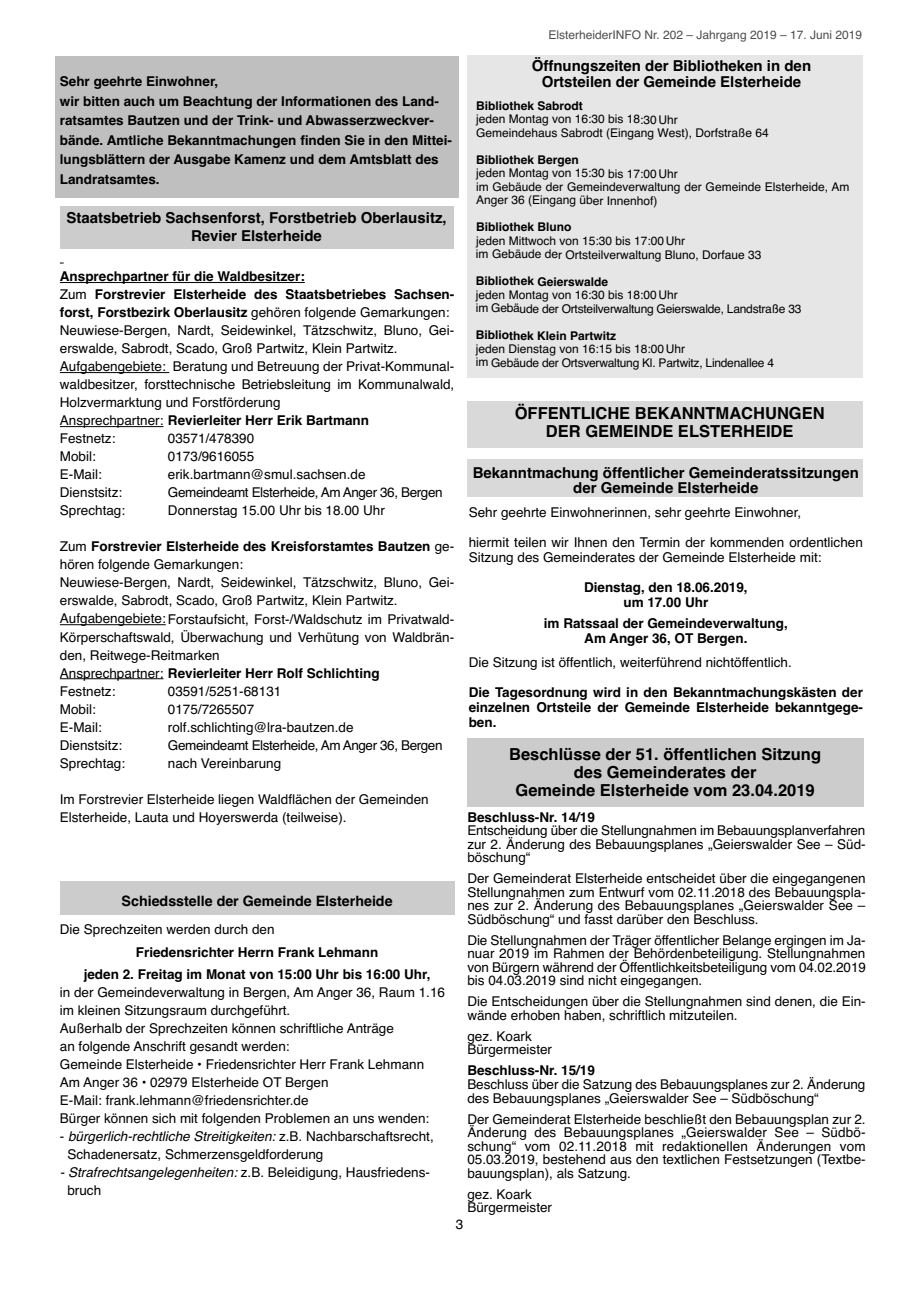
<style>
.page{position:relative;width:919px;height:1289px;background:#fff}
.page>*{position:absolute;margin:0;border:0;box-sizing:border-box;transform-origin:0 0}
.t1{font:700 16.5px/18px "Helvetica";color:#000;text-align:center}
.t2{font:700 15px/15px "Helvetica";color:#000;text-align:center}
.t3{font:700 14.25px "Helvetica";color:#000}
.t4{font:13.5px/18px "Helvetica";color:#000}
.t5{font:700 13.5px/19.5px "Helvetica";color:#000;text-align:center}
.t6{font:13.5px "Helvetica";letter-spacing:-.03em;color:#000}
.t7{font:12px/13.5px "Helvetica";color:#000}
.t8{font:12px/13.5px "Helvetica";letter-spacing:-.02em;color:#000}
.t9{font:700 12px "Helvetica";color:#000}
.t10{font:12px "Helvetica";color:#4d4d4d}
.s1{font-weight:700}
.s2{font-style:italic}
</style>
<div class="page">
<div style="left:55px;top:56px;width:403px;height:141px;background:#bfbfbf"></div>
<div style="left:467px;top:459px;width:395px;height:38px;background:#d9d9d9"></div>
<div style="left:60px;top:881px;width:394px;height:33px;background:#ccc"></div>
<hr style="left:60px;top:282px;width:245px;height:1px;background:#000">
<hr style="left:60px;top:372px;width:109px;height:1px;background:#000">
<hr style="left:60px;top:426px;width:103px;height:1px;background:#000">
<hr style="left:60px;top:624px;width:106px;height:1px;background:#000">
<hr style="left:60px;top:678px;width:103px;height:1px;background:#000">
<div style="left:60px;top:206px;width:393px;height:42px;background:#ccc"></div>
<div style="left:467px;top:55px;width:395px;height:322px;background:#e6e6e6"></div>
<div style="left:467px;top:401px;width:396px;height:47px;background:#d9d9d9"></div>
<div style="left:467px;top:738px;width:396px;height:69px;background:#ccc"></div>
<p class="t5" style="left:60px;top:73px;width:393px;text-align:left">Sehr geehrte Einwohner,<br>wir bitten auch um Beachtung der Informationen des Land&shy;ratsamtes Bautzen und der Trink- und Abwasserzweckver&shy;bände. Amtliche Bekanntmachungen finden Sie in den Mittei&shy;lungsblättern der Ausgabe Kamenz und dem Amtsblatt des Landratsamtes.</p>
<p class="t2" style="left:66px;top:210px;width:382px;line-height:18px">Staatsbetrieb Sachsenforst, Forstbetrieb Oberlausitz,<br>Revier Elsterheide</p>
<p class="t4" style="left:60px;top:269px;width:396px"><span class="s1">Ansprechpartner für die Waldbesitzer:<br></span>Zum <span class="s1">Forstrevier Elsterheide des Staatsbetriebes Sachsen&shy;forst, Forstbezirk Oberlausitz</span> gehören folgende Gemarkungen:<br>Neuwiese-Bergen, Nardt, Seidewinkel, Tätzschwitz, Bluno, Gei&shy;erswalde, Sabrodt, Scado, Groß Partwitz, Klein Partwitz.<br>Aufgabengebiete: Beratung und Betreuung der Privat-Kommunal&shy;waldbesitzer, forsttechnische Betriebsleitung im Kommunalwald, Holzvermarktung und Forstförderung<br>Ansprechpartner: <span class="s1">Revierleiter Herr Erik Bartmann<br></span>Festnetz:</p>
<p class="t4" style="left:168px;top:431px;width:88px">03571/478390</p>
<p class="t4" style="left:60px;top:449px;width:38px">Mobil:</p>
<p class="t4" style="left:168px;top:449px;width:88px">0173/9616055</p>
<p class="t4" style="left:60px;top:467px;width:43px">E-Mail:</p>
<p class="t4" style="left:168px;top:467px;width:199px">erik.bartmann@smul.sachsen.de</p>
<p class="t4" style="left:60px;top:485px;width:64px">Dienstsitz:</p>
<p class="t6" style="left:168px;top:488px;width:276px">Gemeindeamt Elsterheide, Am Anger 36, Bergen</p>
<p class="t4" style="left:60px;top:503px;width:67px">Sprechtag:</p>
<p class="t4" style="left:168px;top:503px;width:218px">Donnerstag 15.00 Uhr bis 18.00 Uhr</p>
<p class="t4" style="left:60px;top:539px;width:396px">Zum <span class="s1">Forstrevier Elsterheide des Kreisforstamtes Bautzen</span> ge&shy;hören folgende Gemarkungen:<br>Neuwiese-Bergen, Nardt, Seidewinkel, Tätzschwitz, Bluno, Gei&shy;erswalde, Sabrodt, Scado, Groß Partwitz, Klein Partwitz.<br>Aufgabengebiete: Forstaufsicht, Forst-/Waldschutz im Privatwald-Körperschaftswald, Überwachung und Verhütung von Waldbrän&shy;den, Reitwege-Reitmarken<br>Ansprechpartner: <span class="s1">Revierleiter Herr Rolf Schlichting<br></span>Festnetz:</p>
<p class="t4" style="left:168px;top:683px;width:115px">03591/5251-68131</p>
<p class="t4" style="left:60px;top:701px;width:38px">Mobil:</p>
<p class="t4" style="left:168px;top:701px;width:88px">0175/7265507</p>
<p class="t4" style="left:60px;top:719px;width:43px">E-Mail:</p>
<p class="t4" style="left:168px;top:719px;width:187px">rolf.schlichting@lra-bautzen.de</p>
<p class="t4" style="left:60px;top:737px;width:64px">Dienstsitz:</p>
<p class="t6" style="left:168px;top:740px;width:276px">Gemeindeamt Elsterheide, Am Anger 36, Bergen</p>
<p class="t4" style="left:60px;top:755px;width:67px">Sprechtag:</p>
<p class="t4" style="left:168px;top:755px;width:115px">nach Vereinbarung</p>
<p class="t4" style="left:60px;top:791px;width:370px">Im Forstrevier Elsterheide liegen Waldflächen der Gemeinden<br>Elsterheide, Lauta und Hoyerswerda (teilweise).</p>
<p class="t3" style="left:122px;top:895px;width:272px">Schiedsstelle der Gemeinde Elsterheide</p>
<p class="t4" style="left:60px;top:921px;width:216px">Die Sprechzeiten werden durch den</p>
<p class="t5" style="left:84px;top:942px;width:348px;line-height:22.5px">Friedensrichter Herrn Frank Lehmann<br>jeden 2. Freitag im Monat von 15:00 Uhr bis 16:00 Uhr,</p>
<p class="t4" style="left:60px;top:984px;width:386px">in der Gemeindeverwaltung in Bergen, Am Anger 36, Raum 1.16 im kleinen Sitzungsraum durchgeführt.<br>Außerhalb der Sprechzeiten können schriftliche Anträge<br>an folgende Anschrift gesandt werden:<br>Gemeinde Elsterheide • Friedensrichter Herr Frank Lehmann Am Anger 36 • 02979 Elsterheide OT Bergen<br>E-Mail: frank.lehmann@friedensrichter.de<br>Bürger können sich mit folgenden Problemen an uns wenden:</p>
<p class="t4" style="left:67px;top:1128px;width:368px;text-indent:-8px">- <span class="s2">bürgerlich-rechtliche Streitigkeiten:</span> z.B. Nachbarschaftsrecht,<br>Schadenersatz, Schmerzensgeldforderung</p>
<p class="t4" style="left:67px;top:1164px;width:364px;text-indent:-8px"><span class="s2">- Strafrechtsangelegenheiten:</span> z.B. Beleidigung, Hausfriedens&shy;bruch</p>
<p class="t10" style="left:548px;top:30px;width:315px">ElsterheiderINFO Nr. 202 – Jahrgang 2019 – 17. Juni 2019</p>
<p class="t2" style="left:531px;top:59px;width:281px;line-height:16.5px">Öffnungszeiten der Bibliotheken in den<br>Ortsteilen der Gemeinde Elsterheide</p>
<p class="t9" style="left:476px;top:101px;width:108px">Bibliothek Sabrodt</p>
<p class="t7" style="left:476px;top:114px;width:294px">jeden Montag von 16:30 bis 18:30 Uhr<br>Gemeindehaus Sabrodt (Eingang West), Dorfstraße 64</p>
<p class="t9" style="left:476px;top:155px;width:104px">Bibliothek Bergen</p>
<p class="t7" style="left:476px;top:168px;width:375px">jeden Montag von 15:30 bis 17:00 Uhr<br>im Gebäude der Gemeindeverwaltung der Gemeinde Elsterheide, Am<br>Anger 36 (Eingang über Innenhof)</p>
<p class="t9" style="left:476px;top:223px;width:97px">Bibliothek Bluno</p>
<p class="t7" style="left:476px;top:235px;width:287px">jeden Mittwoch von 15:30 bis 17:00 Uhr<br>im Gebäude der Ortsteilverwaltung Bluno, Dorfaue 33</p>
<p class="t9" style="left:476px;top:277px;width:134px">Bibliothek Geierswalde</p>
<p class="t8" style="left:476px;top:289px;width:327px">jeden Montag von 16:30 bis 18:00 Uhr<br>im Gebäude der Ortsteilverwaltung Geierswalde, Landstraße 33</p>
<p class="t9" style="left:476px;top:331px;width:142px">Bibliothek Klein Partwitz</p>
<p class="t8" style="left:476px;top:343px;width:300px">jeden Dienstag von 16:15 bis 18:00 Uhr<br>im Gebäude der Ortsverwaltung Kl. Partwitz, Lindenallee 4</p>
<p class="t1" style="left:514px;top:406px;width:311px">ÖFFENTLICHE BEKANNTMACHUNGEN<br>DER GEMEINDE ELSTERHEIDE</p>
<p class="t2" style="left:473px;top:466px;width:387px">Bekanntmachung öffentlicher Gemeinderatssitzungen der Gemeinde Elsterheide</p>
<p class="t4" style="left:468px;top:504px;width:334px">Sehr geehrte Einwohnerinnen, sehr geehrte Einwohner,</p>
<p class="t4" style="left:468px;top:535px;width:395px;line-height:15px">hiermit teilen wir Ihnen den Termin der kommenden ordentlichen<br>Sitzung des Gemeinderates der Gemeinde Elsterheide mit:</p>
<p class="t5" style="left:584px;top:580px;width:165px;line-height:15px">Dienstag, den 18.06.2019, um 17.00 Uhr</p>
<p class="t5" style="left:544px;top:616px;width:245px;line-height:15px">im Ratssaal der Gemeindeverwaltung,<br>Am Anger 36, OT Bergen.</p>
<p class="t4" style="left:468px;top:654px;width:324px">Die Sitzung ist öffentlich, weiterführend nichtöffentlich.</p>
<p class="t5" style="left:468px;top:685px;width:396px;line-height:15px;text-align:justify">Die Tagesordnung wird in den Bekanntmachungskästen der einzelnen Ortsteile der Gemeinde Elsterheide bekanntgege&shy;ben.</p>
<p class="t1" style="left:509px;top:746px;width:313px">Beschlüsse der 51. öffentlichen Sitzung des Gemeinderates der<br>Gemeinde Elsterheide vom 23.04.2019</p>
<p class="t5" style="left:467px;top:808px;width:129px">Beschluss-Nr. 14/19</p>
<p class="t4" style="left:467px;top:825px;width:400px;line-height:13.5px;text-align:justify">Entscheidung über die Stellungnahmen im Bebauungsplanverfahren zur 2. Änderung des Bebauungsplanes „Geierswalder See – Süd&shy;böschung“</p>
<p class="t4" style="left:467px;top:873px;width:400px;line-height:13.5px;text-align:justify">Der Gemeinderat Elsterheide entscheidet über die eingegangenen Stellungnahmen zum Entwurf vom 02.11.2018 des Bebauungspla&shy;nes zur 2. Änderung des Bebauungsplanes „Geierswalder See – Südböschung“ und fasst darüber den Beschluss.</p>
<p class="t4" style="left:467px;top:934px;width:400px;line-height:13.5px;text-align:justify">Die Stellungnahmen der Träger öffentlicher Belange ergingen im Ja&shy;nuar 2019 im Rahmen der Behördenbeteiligung. Stellungnahmen von Bürgern während der Öffentlichkeitsbeteiligung vom 04.02.2019 bis 04.03.2019 sind nicht eingegangen.</p>
<p class="t4" style="left:467px;top:996px;width:400px;line-height:13.5px">Die Entscheidungen über die Stellungnahmen sind denen, die Ein&shy;wände erhoben haben, schriftlich mitzuteilen.</p>
<p class="t4" style="left:467px;top:1030px;width:86px;line-height:13.5px">gez. Koark<br>Bürgermeister</p>
<p class="t5" style="left:467px;top:1062px;width:129px">Beschluss-Nr. 15/19</p>
<p class="t4" style="left:467px;top:1078px;width:399px;line-height:13.5px">Beschluss über die Satzung des Bebauungsplanes zur 2. Änderung des Bebauungsplanes „Geierswalder See – Südböschung“</p>
<p class="t4" style="left:467px;top:1113px;width:400px;line-height:13.5px;text-align:justify">Der Gemeinderat Elsterheide beschließt den Bebauungsplan zur 2.<br>Änderung des Bebauungsplanes „Geierswalder See – Südbö&shy;schung“ vom 02.11.2018 mit redaktionellen Änderungen vom 05.03.2019, bestehend aus den textlichen Festsetzungen (Textbe&shy;bauungsplan), als Satzung.</p>
<p class="t4" style="left:467px;top:1188px;width:86px;line-height:13.5px">gez. Koark<br>Bürgermeister</p>
<p class="t4" style="left:455px;top:1216px;width:9px">3</p>
</div>
